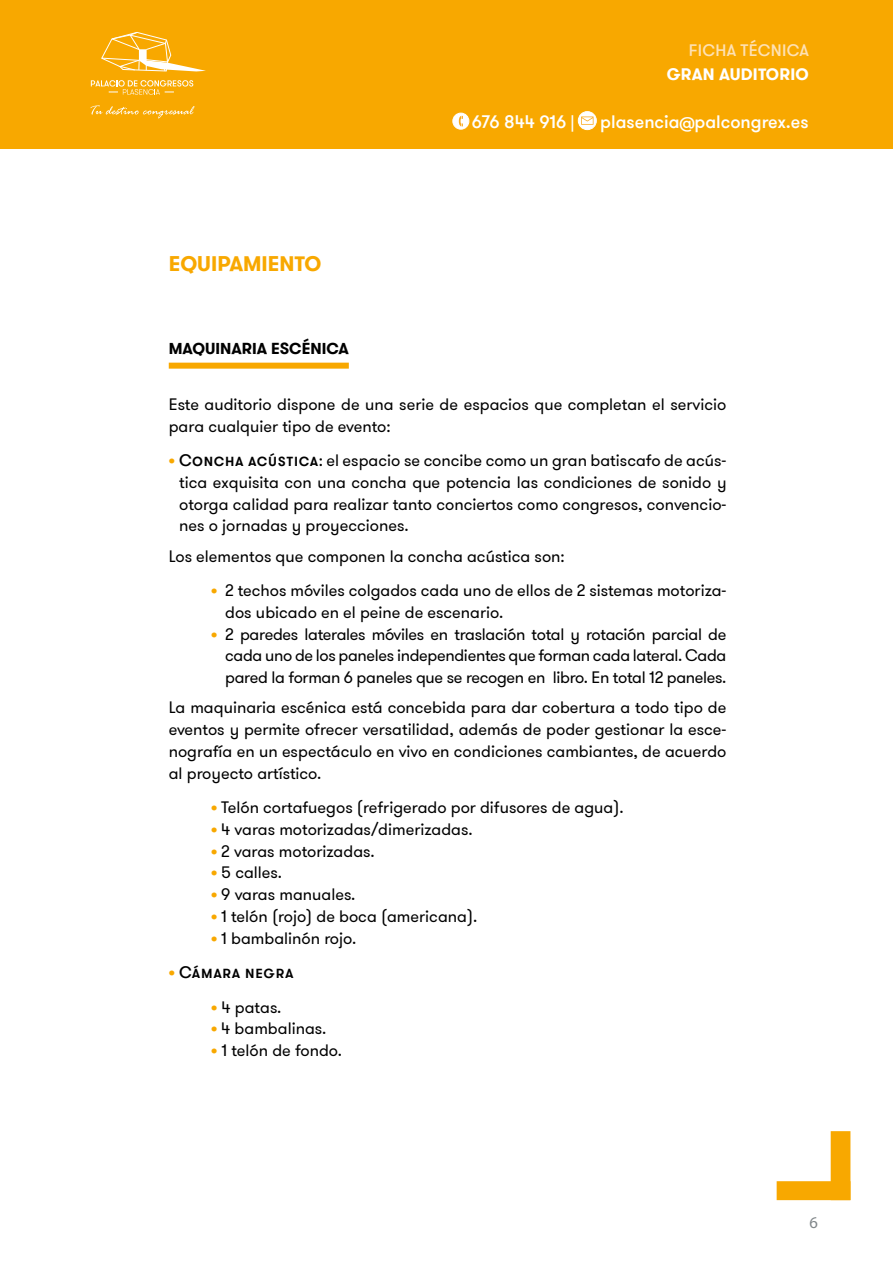
<style>
.page{position:relative;width:893px;height:1263px;background:#fff}
.page>*{position:absolute;margin:0;border:0;box-sizing:border-box;transform-origin:0 0}
.t1{font:700 21px "GT Walsheim Pro";color:#f8a800}
.t2{font:500 18px "GT Walsheim Pro";color:#fff}
.t3{font:16.5px/21.8px "GT Walsheim Pro";color:#000;text-align:justify}
.t4{font:700 16.5px "GT Walsheim Pro";letter-spacing:.015em;color:#fff}
.t5{font:500 16.5px "GT Walsheim Pro";letter-spacing:.015em;color:#fee1b4}
.t6{font:500 16.5px "GT Walsheim Pro";color:#000}
.t7{font:16.5px "Myriad Pro";color:#81878a}
.t8{font:700 15.75px "GT Walsheim Pro";color:#000}
.s1{font-size:15.75px}
.s2{font-weight:900;color:#f8a800}
.s3{font-weight:500}
</style>
<div class="page">
<div style="left:0;top:0;width:893px;height:149px;background:#f8a800"></div>
<svg style="left:91px;top:105px;width:103px;height:13px"></svg>
<svg style="left:101px;top:32px;width:69px;height:40px"></svg>
<svg style="left:139px;top:49px;width:67px;height:22px"></svg>
<svg style="left:91px;top:80px;width:102px;height:15px"></svg>
<div style="left:831px;top:1131px;width:19px;height:69px;background:#f8a800"></div>
<div style="left:777px;top:1181px;width:73px;height:19px;background:#f8a800"></div>
<svg style="left:578px;top:112px;width:18px;height:18px"></svg>
<div style="left:578px;top:111px;width:19px;height:19px;border:1px solid #fff;border-radius:50%"></div>
<svg style="left:581px;top:117px;width:12px;height:8px"></svg>
<div style="left:453px;top:113px;width:16px;height:16px;background:#fff;border-radius:50%"></div>
<div style="left:452px;top:113px;width:17px;height:17px;border:1px solid #fff;border-radius:50%"></div>
<svg style="left:459px;top:116px;width:4px;height:10px"></svg>
<div style="left:169px;top:363px;width:180px;height:6px;background:#f8a800"></div>
<p class="t5" style="left:689px;top:40px;width:122px">FICHA TÉCNICA</p>
<p class="t4" style="left:667px;top:64px;width:144px">GRAN AUDITORIO</p>
<p class="t1" style="left:169px;top:250px;width:154px">EQUIPAMIENTO</p>
<p class="t8" style="left:169px;top:338px;width:182px">MAQUINARIA ESCÉNICA</p>
<p class="t2" style="left:472px;top:110px;width:104px">676 844 916 <span class="s1">|</span></p>
<p class="t2" style="left:600px;top:110px;width:210px">plasencia@palcongrex.es</p>
<p class="t3" style="left:169px;top:394px;width:559px">Este auditorio dispone de una serie de espacios que completan el servicio para cualquier tipo de evento:</p>
<p class="t3" style="left:179px;top:450px;width:549px;text-indent:-10px"><span class="s2">•</span> <span class="s3">Concha acústica</span>: el espacio se concibe como un gran batiscafo de acús&shy;tica exquisita con una concha que potencia las condiciones de sonido y otorga calidad para realizar tanto conciertos como congresos, convencio&shy;nes o jornadas y proyecciones.</p>
<p class="t3" style="left:169px;top:545px;width:397px">Los elementos que componen la concha acústica son:</p>
<p class="t3" style="left:225px;top:580px;width:503px;text-indent:-14px"><span class="s2">•</span> 2 techos móviles colgados cada uno de ellos de 2 sistemas motoriza&shy;dos ubicado en el peine de escenario.</p>
<p class="t3" style="left:225px;top:623px;width:503px;text-indent:-14px"><span class="s2">•</span> 2 paredes laterales móviles en traslación total y rotación parcial de cada uno de los paneles independientes que forman cada lateral. Cada pared la forman 6 paneles que se recogen en libro. En total 12 paneles.</p>
<p class="t3" style="left:169px;top:697px;width:559px">La maquinaria escénica está concebida para dar cobertura a todo tipo de eventos y permite ofrecer versatilidad, además de poder gestionar la esce&shy;nografía en un espectáculo en vivo en condiciones cambiantes, de acuerdo al proyecto artístico.</p>
<p class="t3" style="left:211px;top:797px;width:414px"><span class="s2">•</span> Telón cortafuegos (refrigerado por difusores de agua).</p>
<p class="t3" style="left:211px;top:819px;width:263px"><span class="s2">•</span> 4 varas motorizadas/dimerizadas.</p>
<p class="t3" style="left:211px;top:840px;width:165px"><span class="s2">•</span> 2 varas motorizadas.</p>
<p class="t3" style="left:211px;top:862px;width:72px"><span class="s2">•</span> 5 calles.</p>
<p class="t3" style="left:211px;top:884px;width:146px"><span class="s2">•</span> 9 varas manuales.</p>
<p class="t3" style="left:211px;top:906px;width:268px"><span class="s2">•</span> 1 telón (rojo) de boca (americana).</p>
<p class="t3" style="left:211px;top:927px;width:147px"><span class="s2">•</span> 1 bambalinón rojo.</p>
<p class="t6" style="left:169px;top:962px;width:127px"><span class="s2">•</span> Cámara negra</p>
<p class="t3" style="left:211px;top:996px;width:72px"><span class="s2">•</span> 4 patas.</p>
<p class="t3" style="left:211px;top:1018px;width:117px"><span class="s2">•</span> 4 bambalinas.</p>
<p class="t3" style="left:211px;top:1040px;width:132px"><span class="s2">•</span> 1 telón de fondo.</p>
<p class="t7" style="left:809px;top:1212px;width:10px">6</p>
</div>
